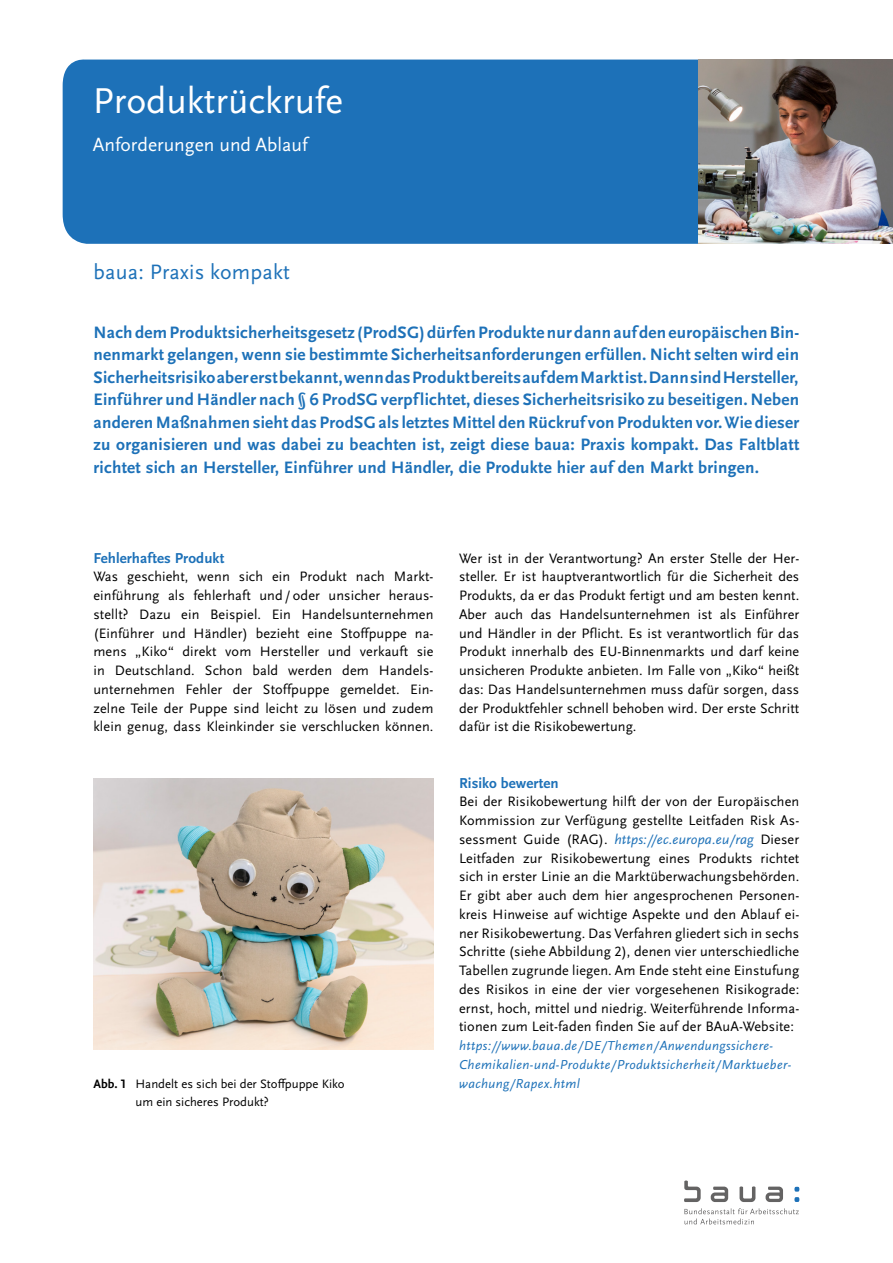
<style>
.page{position:relative;width:893px;height:1263px;background:#fff}
.page>*{position:absolute;margin:0;border:0;box-sizing:border-box;transform-origin:0 0}
._1_TI_Kopf_Head{font:37.5px "Scala Sans Pro";color:#fff}
._1_TI_Kopf_Reihe{font:21.75px "Scala Sans Pro";letter-spacing:.01em;color:#1d71b8}
._1_TI_Kopf_Sub{font:19.5px "Scala Sans Pro";color:#fff}
._2_Abstract{font:700 17.25px/22.5px "Scala Sans Pro";letter-spacing:.015em;color:#1d71b8;text-align:justify}
._3_ZwHead_1{font:700 15px "Scala Sans Pro";letter-spacing:.005em;color:#1d71b8}
._3_Fließ{font:14.25px/18.8px "Scala Sans Pro";letter-spacing:.01em;color:#000;text-align:justify}
._3_Fließ_Ziffern_ver{font:italic 13.5px/18.8px "Scala Sans Pro";letter-spacing:.03em;color:#1d71b8}
._3_Fließ_Ziffern_ver-2{font:12.75px/18.8px "Scala Sans Pro";color:#000}
.s1{font-weight:700}
.s2{font-style:italic;color:#1d71b8}
</style>
<div class="page">
<div style="left:63px;top:59px;width:636px;height:185px;background:#1d71b8"></div>
<img style="left:699px;top:60px;width:194px;height:184px">
<svg style="left:794px;top:1187px;width:5px;height:15px"></svg>
<svg style="left:684px;top:1208px;width:115px;height:16px"></svg>
<svg style="left:684px;top:1180px;width:17px;height:22px"></svg>
<svg style="left:739px;top:1186px;width:16px;height:16px"></svg>
<svg style="left:711px;top:1186px;width:17px;height:16px"></svg>
<svg style="left:766px;top:1186px;width:17px;height:16px"></svg>
<img style="left:93px;top:778px;width:341px;height:272px">
<p class="_1_TI_Kopf_Head" style="left:93px;top:79px;width:252px">Produktrückrufe</p>
<p class="_1_TI_Kopf_Sub" style="left:93px;top:133px;width:216px">Anforderungen und Ablauf</p>
<p class="_1_TI_Kopf_Reihe" style="left:94px;top:259px;width:198px">baua: Praxis kompakt</p>
<p class="_2_Abstract" style="left:94px;top:321px;width:707px">Nach dem Produktsicherheitsgesetz (ProdSG) dürfen Produkte nur dann auf den europäischen Bin&shy;nenmarkt gelangen, wenn sie bestimmte Sicherheitsanforderungen erfüllen. Nicht selten wird ein Sicherheitsrisiko aber erst bekannt, wenn das Produkt bereits auf dem Markt ist. Dann sind Hersteller, Einführer und Händler nach § 6 ProdSG verpf lichtet, dieses Sicherheitsrisiko zu beseitigen. Neben anderen Maßnahmen sieht das ProdSG als letztes Mittel den Rückruf von Produkten vor. Wie dieser zu organisieren und was dabei zu beachten ist, zeigt diese baua: Praxis kompakt. Das Faltblatt richtet sich an Hersteller, Einführer und Händler, die Produkte hier auf den Markt bringen.</p>
<p class="_3_ZwHead_1" style="left:93px;top:549px;width:132px">Fehlerhaftes Produkt</p>
<p class="_3_Fließ" style="left:93px;top:567px;width:342px">Was geschieht, wenn sich ein Produkt nach Markt&shy;einführung als fehlerhaft und / oder unsicher heraus&shy;stellt? Dazu ein Beispiel. Ein Handelsunternehmen (Einführer und Händler) bezieht eine Stoffpuppe na&shy;mens „Kiko“ direkt vom Hersteller und verkauft sie in Deutschland. Schon bald werden dem Handels&shy;unternehmen Fehler der Stoffpuppe gemeldet. Ein&shy;zelne Teile der Puppe sind leicht zu lösen und zudem klein genug, dass Kleinkinder sie verschlucken können.</p>
<p class="_3_Fließ_Ziffern_ver-2" style="left:135px;top:1074px;width:211px;text-indent:-42px"><span class="s1">Abb. 1</span> Handelt es sich bei der Stoffpuppe Kiko um ein sicheres Produkt?</p>
<p class="_3_Fließ" style="left:459px;top:549px;width:342px">Wer ist in der Verantwortung? An erster Stelle der Her&shy;steller. Er ist hauptverantwortlich für die Sicherheit des Produkts, da er das Produkt fertigt und am besten kennt.<br>Aber auch das Handelsunternehmen ist als Einführer und Händler in der Pflicht. Es ist verantwortlich für das Produkt innerhalb des EU-Binnenmarkts und darf keine unsicheren Produkte anbieten. Im Falle von „Kiko“ heißt das: Das Handelsunternehmen muss dafür sorgen, dass der Produktfehler schnell behoben wird. Der erste Schritt dafür ist die Risikobewertung.</p>
<p class="_3_ZwHead_1" style="left:459px;top:774px;width:101px">Risiko bewerten</p>
<p class="_3_Fließ" style="left:459px;top:792px;width:342px">Bei der Risikobewertung hilft der von der Europäischen Kommission zur Verfügung gestellte Leitfaden Risk As&shy;sessment Guide (RAG). <span class="s2">https://ec.europa.eu/rag</span> Dieser Leitfaden zur Risikobewertung eines Produkts richtet sich in erster Linie an die Marktüberwachungsbehörden.<br>Er gibt aber auch dem hier angesprochenen Personen&shy;kreis Hinweise auf wichtige Aspekte und den Ablauf ei&shy;ner Risikobewertung. Das Verfahren gliedert sich in sechs Schritte (siehe Abbildung 2), denen vier unterschiedliche Tabellen zugrunde liegen. Am Ende steht eine Einstufung des Risikos in eine der vier vorgesehenen Risikograde: ernst, hoch, mittel und niedrig. Weiterführende Informa&shy;tionen zum Leit-faden finden Sie auf der BAuA-Website:</p>
<p class="_3_Fließ_Ziffern_ver" style="left:459px;top:1036px;width:334px">https://www.baua.de/DE/Themen/Anwendungssichere-<br>Chemikalien-und-Produkte/Produktsicherheit/Marktueber&shy;wachung/Rapex.html</p>
</div>
